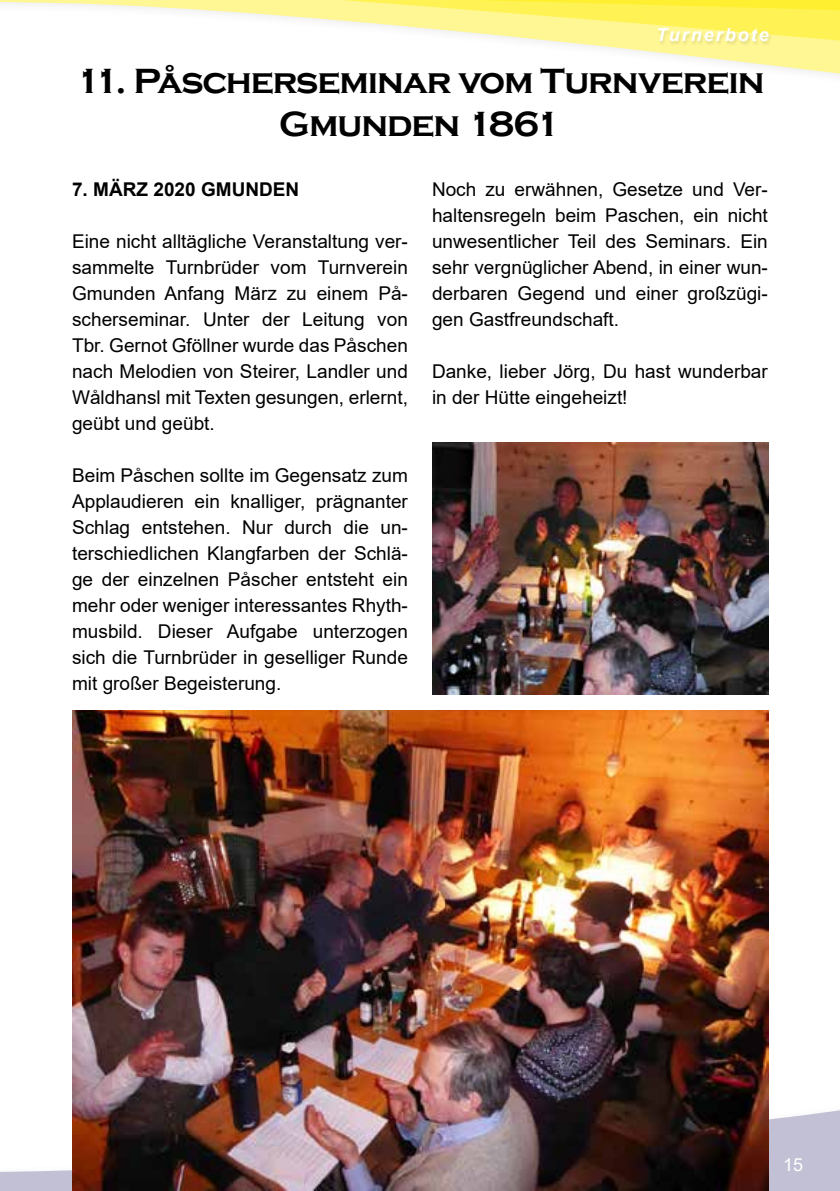
<style>
.page{position:relative;width:840px;height:1191px;background:#fff}
.page>*{position:absolute;margin:0;border:0;box-sizing:border-box;transform-origin:0 0}
.t1{font:700 36px/43.2px "Copperplate Gothic";letter-spacing:-.03em;color:#000;text-align:center}
.t2{font:19px/26px "Arial";color:#000;text-align:justify}
.t3{font:700 19px "Arial";color:#000}
.t4{font:italic 700 18px "Arial";letter-spacing:.11em;color:#fff}
.t5{font:18px "Arial";color:#fff}
</style>
<div class="page">
<svg style="left:0;top:1100px;width:839px;height:91px;fill:#c2c0d5"></svg>
<svg style="left:545px;top:41px;width:294px;height:34px"></svg>
<svg style="left:0;top:0;width:839px;height:41px"></svg>
<div style="left:656px;top:29px;width:115px;height:17px;background:#000;opacity:.1"></div>
<img style="left:432px;top:443px;width:336px;height:251px">
<img style="left:72px;top:711px;width:696px;height:479px">
<p class="t4" style="left:655px;top:23px;width:114px">Turnerbote</p>
<h1 class="t1" style="left:75px;top:60px;width:690px">11. Påscherseminar vom Turnverein<br>Gmunden 1861</h1>
<p class="t3" style="left:72px;top:176px;width:228px">7. MÄRZ 2020 GMUNDEN</p>
<p class="t2" style="left:72px;top:229px;width:337px">Eine nicht alltägliche Veranstaltung ver&shy;sammelte Turnbrüder vom Turnverein Gmunden Anfang März zu einem På&shy;scherseminar. Unter der Leitung von Tbr. Gernot Gföllner wurde das Påschen nach Melodien von Steirer, Landler und Wåldhansl mit Texten gesungen, erlernt, geübt und geübt.</p>
<p class="t2" style="left:72px;top:462px;width:337px">Beim Påschen sollte im Gegensatz zum Applaudieren ein knalliger, prägnanter Schlag entstehen. Nur durch die un&shy;terschiedlichen Klangfarben der Schlä&shy;ge der einzelnen Påscher entsteht ein mehr oder weniger interessantes Rhyth&shy;musbild. Dieser Aufgabe unterzogen sich die Turnbrüder in geselliger Runde mit großer Begeisterung.</p>
<p class="t2" style="left:432px;top:176px;width:337px">Noch zu erwähnen, Gesetze und Ver&shy;haltensregeln beim Paschen, ein nicht unwesentlicher Teil des Seminars. Ein sehr vergnüglicher Abend, in einer wun&shy;derbaren Gegend und einer großzügi&shy;gen Gastfreundschaft.</p>
<p class="t2" style="left:432px;top:358px;width:337px">Danke, lieber Jörg, Du hast wunderbar in der Hütte eingeheizt!</p>
<p class="t5" style="left:782px;top:1152px;width:22px">15</p>
</div>
